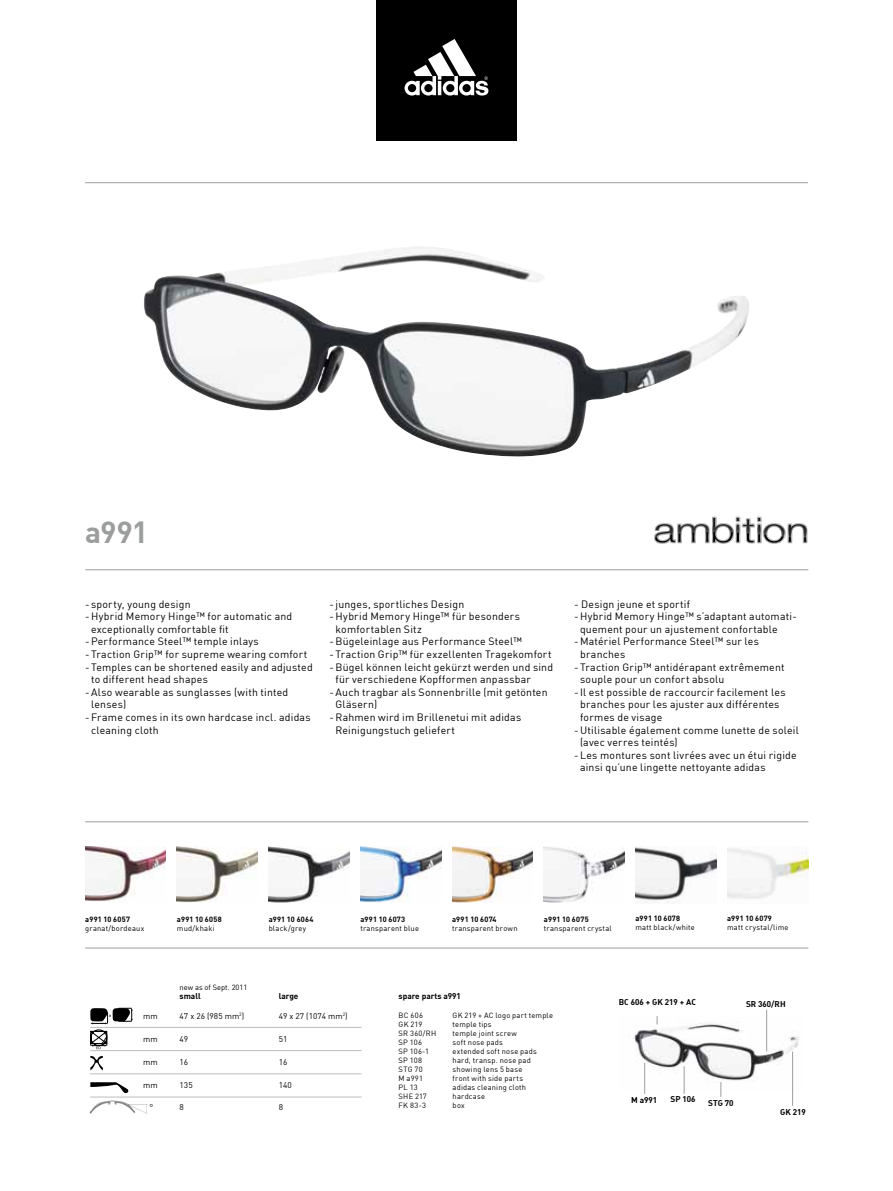
<style>
.page{position:relative;width:893px;height:1191px;background:#fff}
.page>*{position:absolute;margin:0;border:0;box-sizing:border-box;transform-origin:0 0}
.t1{font:700 30px "Adi Haus";color:#9c9d9d}
.t2{font:10.5px/12.6px "Adi Haus";letter-spacing:.02em;color:#000}
.t3{font:700 8.25px "Adi Haus";color:#000}
.t4{font:8.25px "Adi Haus";color:#000}
.t5{font:7.5px "Adi Haus";letter-spacing:.03em;color:#000}
.t6{font:700 7.5px "Adi Haus";letter-spacing:.04em;color:#000}
.t7{font:7.5px "Adi Haus";color:#000}
.t8{font:700 7.5px "Adi Haus";letter-spacing:.02em;color:#000}
</style>
<div class="page">
<hr style="left:85px;top:182px;width:723px;height:1px;background:#9c9d9d">
<div style="left:376px;top:0;width:141px;height:140px;background:#000"></div>
<svg style="left:405px;top:39px;width:83px;height:57px"></svg>
<hr style="left:85px;top:821px;width:723px;height:1px;background:#9c9d9d">
<hr style="left:85px;top:569px;width:723px;height:1px;background:#9c9d9d">
<hr style="left:85px;top:947px;width:723px;height:1px;background:#9c9d9d">
<img style="left:144px;top:247px;width:605px;height:210px">
<img style="left:636px;top:846px;width:80px;height:57px">
<img style="left:727px;top:848px;width:81px;height:51px">
<img style="left:634px;top:1014px;width:165px;height:77px">
<svg style="left:721px;top:1082px;width:1px;height:15px"></svg>
<svg style="left:684px;top:1066px;width:1px;height:27px"></svg>
<hr style="left:792px;top:1051px;width:1px;height:54px;background:#9c9d9d">
<hr style="left:766px;top:1009px;width:1px;height:42px;background:#9c9d9d">
<hr style="left:644px;top:1063px;width:1px;height:30px;background:#9c9d9d">
<img style="left:85px;top:846px;width:81px;height:56px">
<img style="left:177px;top:846px;width:81px;height:57px">
<img style="left:269px;top:846px;width:80px;height:57px">
<img style="left:360px;top:846px;width:81px;height:56px">
<img style="left:452px;top:846px;width:81px;height:57px">
<img style="left:544px;top:847px;width:81px;height:56px">
<img style="left:89px;top:1097px;width:59px;height:17px">
<hr style="left:90px;top:1073px;width:271px;height:1px;background:#bbbcbd">
<hr style="left:90px;top:1050px;width:271px;height:1px;background:#bbbcbd">
<hr style="left:90px;top:1027px;width:271px;height:1px;background:#bbbcbd">
<hr style="left:90px;top:1096px;width:271px;height:1px;background:#bbbcbd">
<svg style="left:90px;top:1008px;width:43px;height:41px"></svg>
<svg style="left:90px;top:1056px;width:13px;height:14px"></svg>
<svg style="left:90px;top:1082px;width:39px;height:11px"></svg>
<img style="left:654px;top:516px;width:154px;height:28px">
<h1 class="t1" style="left:85px;top:512px;width:64px">a991</h1>
<p class="t2" style="left:85px;top:597px;width:107px">- sporty, young design</p>
<p class="t2" style="left:85px;top:610px;width:209px">-Hybrid Memory Hinge™ for automatic and</p>
<p class="t2" style="left:91px;top:622px;width:139px">exceptionally comfortable fit</p>
<p class="t2" style="left:85px;top:635px;width:175px">-Performance Steel™ temple inlays</p>
<p class="t2" style="left:85px;top:647px;width:224px">- Traction Grip™ for supreme wearing comfort</p>
<p class="t2" style="left:85px;top:660px;width:229px">- Temples can be shortened easily and adjusted</p>
<p class="t2" style="left:91px;top:673px;width:118px">to different head shapes</p>
<p class="t2" style="left:85px;top:685px;width:205px">-Also wearable as sunglasses (with tinted</p>
<p class="t2" style="left:91px;top:698px;width:37px">lenses)</p>
<p class="t2" style="left:91px;top:710px;width:221px;text-indent:-6px">- Frame comes in its own hardcase incl. adidas cleaning cloth</p>
<p class="t2" style="left:330px;top:597px;width:136px">- junges, sportliches Design</p>
<p class="t2" style="left:330px;top:610px;width:192px">-Hybrid Memory Hinge™ für besonders</p>
<p class="t2" style="left:336px;top:622px;width:88px">komfortablen Sitz</p>
<p class="t2" style="left:330px;top:635px;width:194px">-Bügeleinlage aus Performance Steel™</p>
<p class="t2" style="left:330px;top:647px;width:224px">- Traction Grip™ für exzellenten Tragekomfort</p>
<p class="t2" style="left:330px;top:660px;width:225px">-Bügel können leicht gekürzt werden und sind</p>
<p class="t2" style="left:336px;top:673px;width:197px">für verschiedene Kopfformen anpassbar</p>
<p class="t2" style="left:330px;top:685px;width:220px">-Auch tragbar als Sonnenbrille (mit getönten</p>
<p class="t2" style="left:336px;top:698px;width:43px">Gläsern)</p>
<p class="t2" style="left:330px;top:710px;width:193px">-Rahmen wird im Brillenetui mit adidas</p>
<p class="t2" style="left:336px;top:723px;width:121px">Reinigungstuch geliefert</p>
<p class="t2" style="left:574px;top:597px;width:118px">- Design jeune et sportif</p>
<p class="t2" style="left:574px;top:610px;width:224px">-Hybrid Memory Hinge™ s’adaptant automati-</p>
<p class="t2" style="left:580px;top:622px;width:199px">quement pour un ajustement confortable</p>
<p class="t2" style="left:580px;top:635px;width:181px;text-indent:-6px">- Matériel Performance Steel™ sur les branches</p>
<p class="t2" style="left:580px;top:660px;width:206px;text-indent:-6px">- Traction Grip™ antidérapant extrêmement souple pour un confort absolu</p>
<p class="t2" style="left:574px;top:685px;width:213px">- Il est possible de raccourcir facilement les</p>
<p class="t2" style="left:580px;top:698px;width:201px">branches pour les ajuster aux différentes</p>
<p class="t2" style="left:580px;top:710px;width:84px">formes de visage</p>
<p class="t2" style="left:574px;top:723px;width:226px">-Utilisable également comme lunette de soleil</p>
<p class="t2" style="left:580px;top:736px;width:99px">(avec verres teintés)</p>
<p class="t2" style="left:580px;top:748px;width:218px;text-indent:-6px">- Les montures sont livrées avec un étui rigide ainsi qu’une lingette nettoyante adidas</p>
<p class="t6" style="left:85px;top:914px;width:46px">a991 10 6057</p>
<p class="t5" style="left:85px;top:923px;width:61px">granat/bordeaux</p>
<p class="t6" style="left:177px;top:914px;width:46px">a991 10 6058</p>
<p class="t5" style="left:177px;top:923px;width:39px">mud/khaki</p>
<p class="t6" style="left:269px;top:914px;width:46px">a991 10 6064</p>
<p class="t5" style="left:269px;top:923px;width:39px">black/grey</p>
<p class="t6" style="left:360px;top:914px;width:46px">a991 10 6073</p>
<p class="t5" style="left:360px;top:923px;width:60px">transparent blue</p>
<p class="t8" style="left:452px;top:914px;width:46px">a991 10 6074</p>
<p class="t5" style="left:452px;top:923px;width:67px">transparent brown</p>
<p class="t6" style="left:544px;top:914px;width:46px">a991 10 6075</p>
<p class="t5" style="left:544px;top:923px;width:69px">transparent crystal</p>
<p class="t6" style="left:635px;top:913px;width:46px">a991 10 6078</p>
<p class="t5" style="left:635px;top:923px;width:61px">matt black/white</p>
<p class="t6" style="left:727px;top:913px;width:46px">a991 10 6079</p>
<p class="t5" style="left:727px;top:922px;width:63px">matt crystal/lime</p>
<p class="t4" style="left:143px;top:1010px;width:16px">mm</p>
<p class="t4" style="left:143px;top:1033px;width:16px">mm</p>
<p class="t4" style="left:143px;top:1057px;width:16px">mm</p>
<p class="t4" style="left:143px;top:1080px;width:16px">mm</p>
<p class="t4" style="left:149px;top:1102px;width:5px">°</p>
<p class="t7" style="left:180px;top:982px;width:69px">new as of Sept. 2011</p>
<p class="t3" style="left:180px;top:990px;width:23px">small</p>
<p class="t3" style="left:279px;top:990px;width:21px">large</p>
<p class="t4" style="left:180px;top:1010px;width:66px">47 x 26 (985 mm<sup>2</sup>)</p>
<p class="t4" style="left:279px;top:1010px;width:70px">49 x 27 (1074 mm<sup>2</sup>)</p>
<p class="t4" style="left:180px;top:1033px;width:10px">49</p>
<p class="t4" style="left:279px;top:1033px;width:10px">51</p>
<p class="t4" style="left:180px;top:1057px;width:10px">16</p>
<p class="t4" style="left:279px;top:1057px;width:10px">16</p>
<p class="t4" style="left:180px;top:1080px;width:15px">135</p>
<p class="t4" style="left:279px;top:1080px;width:15px">140</p>
<p class="t4" style="left:180px;top:1101px;width:6px">8</p>
<p class="t4" style="left:279px;top:1101px;width:6px">8</p>
<p class="t3" style="left:399px;top:990px;width:64px">spare parts a991</p>
<p class="t5" style="left:399px;top:1011px;width:26px">BC 606</p>
<p class="t5" style="left:453px;top:1011px;width:102px">GK 219 + AC logo part temple</p>
<p class="t5" style="left:399px;top:1020px;width:25px">GK 219</p>
<p class="t5" style="left:453px;top:1020px;width:40px">temple tips</p>
<p class="t5" style="left:399px;top:1029px;width:39px">SR 360/RH</p>
<p class="t5" style="left:453px;top:1029px;width:66px">temple joint screw</p>
<p class="t5" style="left:399px;top:1038px;width:25px">SP 106</p>
<p class="t5" style="left:453px;top:1038px;width:52px">soft nose pads</p>
<p class="t5" style="left:399px;top:1047px;width:32px">SP 106-1</p>
<p class="t5" style="left:453px;top:1047px;width:86px">extended soft nose pads</p>
<p class="t5" style="left:399px;top:1056px;width:25px">SP 108</p>
<p class="t5" style="left:453px;top:1056px;width:80px">hard, transp. nose pad</p>
<p class="t5" style="left:399px;top:1065px;width:26px">STG 70</p>
<p class="t5" style="left:453px;top:1065px;width:71px">showing lens 5 base</p>
<p class="t5" style="left:399px;top:1074px;width:26px">M a991</p>
<p class="t5" style="left:453px;top:1074px;width:72px">front with side parts</p>
<p class="t5" style="left:399px;top:1083px;width:21px">PL 13</p>
<p class="t5" style="left:453px;top:1083px;width:75px">adidas cleaning cloth</p>
<p class="t5" style="left:399px;top:1092px;width:30px">SHE 217</p>
<p class="t5" style="left:453px;top:1092px;width:34px">hardcase</p>
<p class="t5" style="left:399px;top:1101px;width:29px">FK 83-3</p>
<p class="t5" style="left:453px;top:1101px;width:14px">box</p>
<p class="t3" style="left:619px;top:996px;width:79px">BC 606 + GK 219 + AC</p>
<p class="t3" style="left:746px;top:998px;width:41px">SR 360/RH</p>
<p class="t3" style="left:631px;top:1094px;width:28px">M a991</p>
<p class="t3" style="left:671px;top:1094px;width:27px">SP 106</p>
<p class="t3" style="left:708px;top:1097px;width:27px">STG 70</p>
<p class="t3" style="left:780px;top:1106px;width:27px">GK 219</p>
</div>
